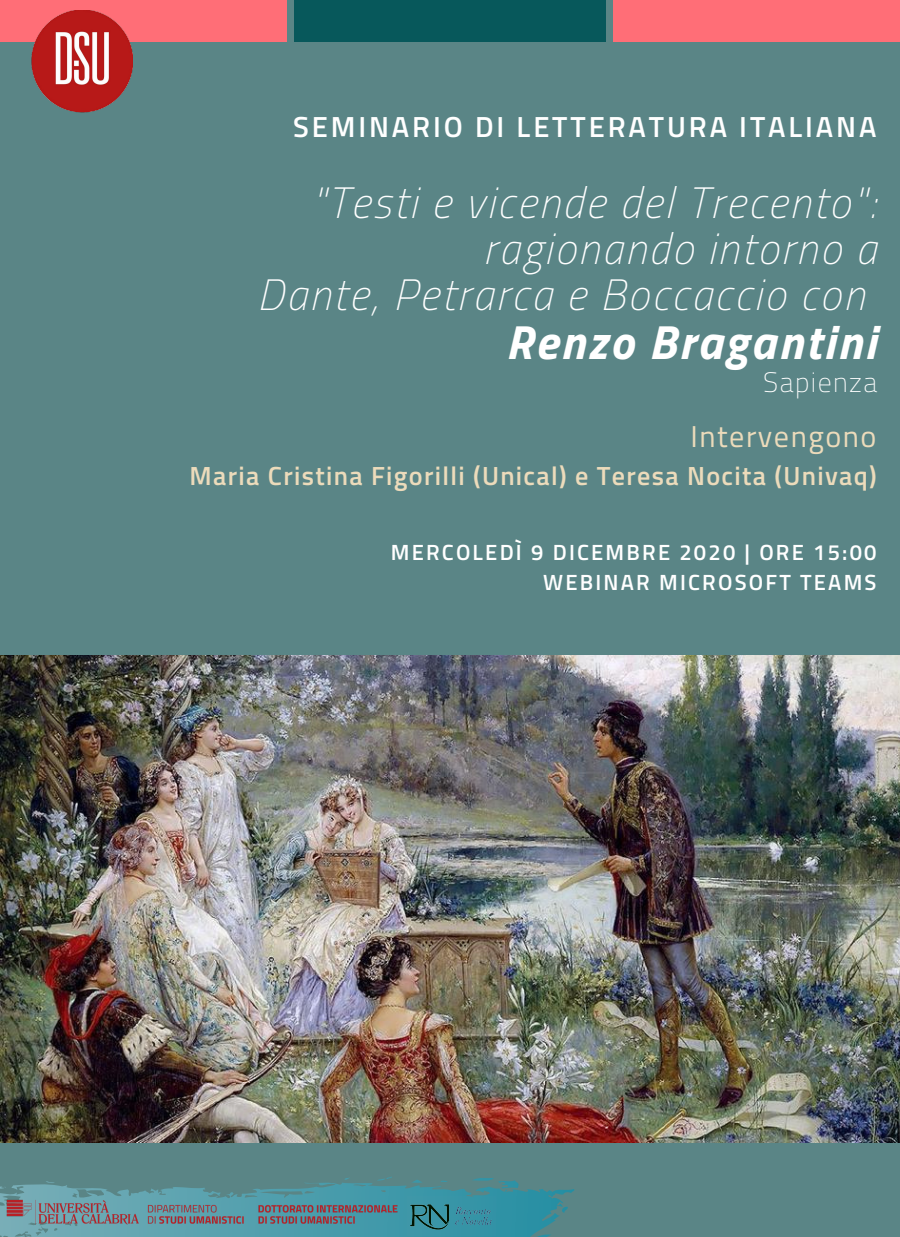
<style>
.page{position:relative;width:900px;height:1237px;background:#5a8586}
.page>*{position:absolute;margin:0;border:0;box-sizing:border-box;transform-origin:0 0}
.t1{font:italic 700 48px "Titillium Web";letter-spacing:.05em;color:#fff}
.t2{font:italic 100 43.8px/45.8px "Titillium Web";letter-spacing:.05em;color:#fff;text-align:right}
.t3{font:30.2px "Titillium Web";letter-spacing:.05em;color:#ecdbbb}
.t4{font:600 29.05px "Titillium Web";letter-spacing:.1em;color:#fff}
.t5{font:100 28px "Titillium Web";letter-spacing:.05em;color:#fff}
.t6{font:600 26.2px "Titillium Web";letter-spacing:.05em;color:#ecdbbb}
.t7{font:600 22px/30.5px "Titillium Web";letter-spacing:.1em;color:#fff;text-align:right}
</style>
<div class="page">
<div style="left:0;top:0;width:287px;height:42px;background:#ff6e77"></div>
<div style="left:614px;top:0;width:286px;height:41px;background:#ff6e77"></div>
<div style="left:294px;top:0;width:312px;height:41px;background:#07585b"></div>
<img style="left:0;top:655px;width:900px;height:487px">
<img style="left:31px;top:10px;width:102px;height:102px">
<svg style="left:434px;top:1178px;width:141px;height:59px"></svg>
<img style="left:434px;top:1196px;width:61px;height:41px">
<img style="left:0;top:1177px;width:434px;height:60px">
<p class="t4" style="left:293px;top:104px;width:585px">SEMINARIO DI LETTERATURA ITALIANA</p>
<p class="t2" style="left:257px;top:179px;width:621px">"Testi e vicende del Trecento": ragionando intorno a<br>Dante, Petrarca e Boccaccio con</p>
<p class="t1" style="left:506px;top:305px;width:372px">Renzo Bragantini</p>
<p class="t5" style="left:763px;top:360px;width:116px">Sapienza</p>
<p class="t3" style="left:691px;top:413px;width:188px">Intervengono</p>
<p class="t6" style="left:190px;top:456px;width:689px">Maria Cristina Figorilli (Unical) e Teresa Nocita (Univaq)</p>
<p class="t7" style="left:391px;top:536px;width:487px">MERCOLEDÌ 9 DICEMBRE 2020 | ORE 15:00<br>WEBINAR MICROSOFT TEAMS</p>
</div>
